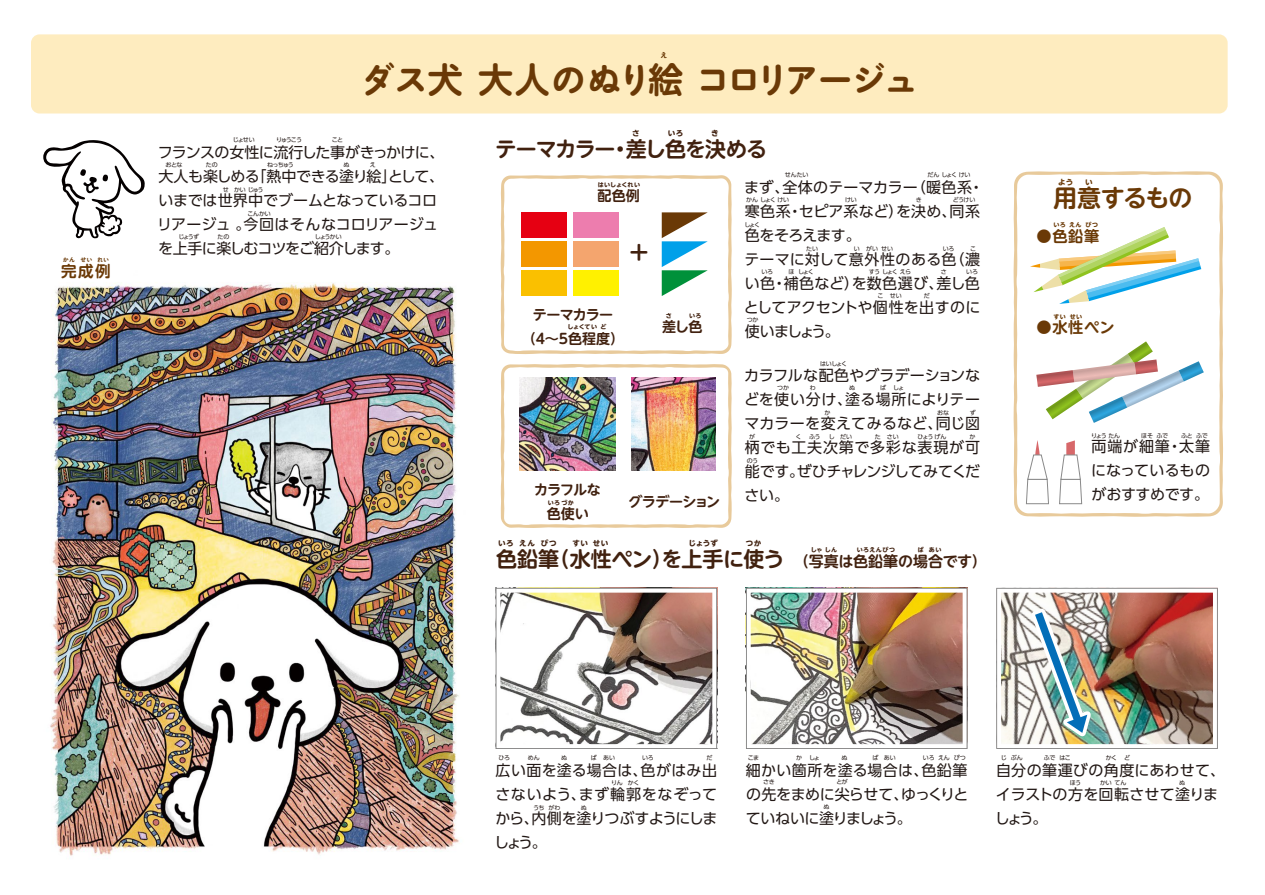
<style>
.page{position:relative;width:1265px;height:895px;background:#fff}
.page>*{position:absolute;margin:0;border:0;box-sizing:border-box;transform-origin:0 0}
.t1{font:700 35.1px "Maru Anti Std De";letter-spacing:-.09em;color:#6a3906}
.t2{font:700 24.3px "UD Shin M Go Pro De";color:#41210f}
.t3{font:700 24px "UD Shin M Go Pro De";letter-spacing:-.035em;color:#6a3906}
.t4{font:700 21px "UD Shin M Go Pro De";letter-spacing:-.015em;color:#41210f}
.t5{font:700 21px "UD Shin M Go Pro De";letter-spacing:-.045em;color:#41210f}
.t6{font:700 15.45px "UD Shin M Go Pro De";color:#6a3906}
.t7{font:700 15.15px "UD Shin M Go Pro De";letter-spacing:.05em;color:#6a3906}
.t8{font:15px/24px "UD Shin Go Pro";letter-spacing:-.005em;color:#221815;text-align:justify}
.t9{font:15px/24px "UD Shin Go Pro";letter-spacing:-.035em;color:#221815}
.t10{font:15px/24px "UD Shin Go Pro";letter-spacing:.015em;color:#221815}
.t11{font:700 14.1px/24px "UD Shin M Go Pro De";letter-spacing:-.045em;color:#41210f;text-align:center}
.t12{font:700 7.5px "UD Shin M Go Pro";letter-spacing:.06em;color:#41210f}
.t13{font:700 7.5px "UD Shin M Go Pro";color:#6a3906}
.t14{font:700 7.5px "Maru Anti Std De";color:#6a3906}
.t15{font:6px "UD Shin Go Pro";letter-spacing:-.03em;color:#221815}
.t16{font:700 6px "UD Shin M Go Pro";letter-spacing:.055em;color:#41210f}
.t17{font:700 6px "UD Shin M Go Pro";letter-spacing:.075em;color:#6a3906}
.t18{font:700 6px "UD Shin M Go Pro";letter-spacing:.005em;color:#41210f}
.t19{font:6px "UD Shin Go Pro";letter-spacing:-.11em;color:#221815}
.t20{font:700 6px "Maru Anti Std De";color:#6a3906}
.s1{font-family:"UD Shin M Go Pro De"}
.s2{font-size:15px}
</style>
<div class="page">
<div style="left:31px;top:34px;width:1196px;height:79px;background:#feecbf;border-radius:9px"></div>
<img style="left:50px;top:282px;width:409px;height:574px">
<svg style="left:500px;top:364px;width:231px;height:164px"></svg>
<svg style="left:495px;top:587px;width:222px;height:161px"></svg>
<img style="left:746px;top:587px;width:221px;height:161px">
<svg style="left:43px;top:140px;width:102px;height:98px"></svg>
<svg style="left:500px;top:175px;width:231px;height:179px"></svg>
<div style="left:521px;top:212px;width:46px;height:26px;background:#e60012"></div>
<div style="left:521px;top:270px;width:46px;height:26px;background:#fac000"></div>
<div style="left:521px;top:241px;width:46px;height:26px;background:#f39700"></div>
<img style="left:996px;top:587px;width:221px;height:161px">
<svg style="left:1013px;top:171px;width:209px;height:345px"></svg>
<svg style="left:1023px;top:329px;width:194px;height:104px"></svg>
<svg style="left:1029px;top:227px;width:172px;height:77px"></svg>
<svg style="left:1025px;top:440px;width:23px;height:64px"></svg>
<svg style="left:1059px;top:440px;width:23px;height:64px"></svg>
<img style="left:519px;top:377px;width:97px;height:94px">
<img style="left:632px;top:377px;width:83px;height:94px">
<p class="t20" style="left:63px;top:255px;width:48px">かん せい れい</p>
<p class="t6" style="left:61px;top:258px;width:51px">完成例</p>
<p class="t14" style="left:660px;top:49px;width:9px">え</p>
<h1 class="t1" style="left:360px;top:54px;width:560px">ダス<span class="s1">犬 大人</span>のぬり<span class="s1">絵</span> コロリアージュ</h1>
<p class="t15" style="left:276px;top:135px;width:27px">りゅうこう</p>
<p class="t15" style="left:332px;top:135px;width:13px">こと</p>
<p class="t15" style="left:233px;top:135px;width:24px">じょせい</p>
<p class="t9" style="left:157px;top:140px;width:288px">フランスの女性に流行した事がきっかけに、大人も楽しめる「熱中できる塗り絵」として、いまでは世界中でブームとなっているコロリアージュ 。今回はそんなコロリアージュを上手に楽しむコツをご紹介します。</p>
<p class="t15" style="left:165px;top:160px;width:19px">おとな</p>
<p class="t15" style="left:206px;top:160px;width:13px">たの</p>
<p class="t15" style="left:267px;top:160px;width:28px">ねっちゅう</p>
<p class="t15" style="left:343px;top:160px;width:7px">ぬ</p>
<p class="t15" style="left:370px;top:160px;width:7px">え</p>
<p class="t15" style="left:223px;top:184px;width:42px">せ かいじゅう</p>
<p class="t15" style="left:247px;top:208px;width:25px">こんかい</p>
<p class="t15" style="left:178px;top:232px;width:22px">じょうず</p>
<p class="t15" style="left:217px;top:232px;width:13px">たの</p>
<p class="t15" style="left:315px;top:232px;width:28px">しょうかい</p>
<p class="t12" style="left:632px;top:127px;width:9px">さ</p>
<p class="t12" style="left:668px;top:127px;width:17px">いろ</p>
<p class="t12" style="left:711px;top:127px;width:9px">き</p>
<h3 class="t5" style="left:495px;top:132px;width:273px">テーマカラー・差し色を決める</h3>
<p class="t15" style="left:784px;top:170px;width:25px">せんたい</p>
<p class="t15" style="left:927px;top:170px;width:45px">だんしょくけい</p>
<p class="t15" style="left:746px;top:195px;width:45px">かんしょくけい</p>
<p class="t15" style="left:845px;top:195px;width:13px">けい</p>
<p class="t15" style="left:915px;top:195px;width:7px">き</p>
<p class="t15" style="left:952px;top:195px;width:24px">どうけい</p>
<p class="t15" style="left:744px;top:219px;width:17px">しょく</p>
<p class="t15" style="left:806px;top:243px;width:13px">たい</p>
<p class="t15" style="left:853px;top:243px;width:41px">い がいせい</p>
<p class="t15" style="left:942px;top:243px;width:13px">いろ</p>
<p class="t15" style="left:970px;top:243px;width:7px">こ</p>
<p class="t15" style="left:761px;top:267px;width:13px">いろ</p>
<p class="t15" style="left:788px;top:267px;width:27px">ほしょく</p>
<p class="t19" style="left:868px;top:267px;width:44px">すうしょくえら</p>
<p class="t15" style="left:877px;top:290px;width:26px">こ せい</p>
<p class="t15" style="left:923px;top:290px;width:7px">だ</p>
<p class="t15" style="left:746px;top:315px;width:13px">つか</p>
<p class="t15" style="left:820px;top:359px;width:29px">はいしょく</p>
<p class="t15" style="left:777px;top:383px;width:13px">つか</p>
<p class="t15" style="left:809px;top:383px;width:7px">わ</p>
<p class="t15" style="left:849px;top:383px;width:7px">ぬ</p>
<p class="t15" style="left:880px;top:383px;width:26px">ば しょ</p>
<p class="t15" style="left:824px;top:407px;width:7px">か</p>
<p class="t15" style="left:937px;top:407px;width:13px">おな</p>
<p class="t15" style="left:969px;top:407px;width:7px">ず</p>
<p class="t15" style="left:749px;top:431px;width:7px">が</p>
<p class="t15" style="left:795px;top:431px;width:26px">く ふう</p>
<p class="t15" style="left:828px;top:431px;width:25px">し だい</p>
<p class="t15" style="left:874px;top:431px;width:25px">た さい</p>
<p class="t15" style="left:917px;top:431px;width:31px">ひょうげん</p>
<p class="t15" style="left:969px;top:431px;width:7px">か</p>
<p class="t15" style="left:1091px;top:430px;width:31px">りょうたん</p>
<p class="t15" style="left:1141px;top:430px;width:29px">ほそふで</p>
<p class="t15" style="left:1181px;top:430px;width:28px">ふとふで</p>
<p class="t15" style="left:746px;top:455px;width:13px">のう</p>
<p class="t13" style="left:1058px;top:175px;width:17px">よう</p>
<p class="t13" style="left:1085px;top:175px;width:9px">い</p>
<p class="t8" style="left:744px;top:174px;width:241px;text-align:left">まず、全体のテーマカラー（暖色系・寒色系・セピア系など）を決め、同系色をそろえます。<br>テーマに対して意外性のある色（濃い色・補色など）を数色選び、差し色としてアクセントや個性を出すのに使いましょう。</p>
<p class="t8" style="left:744px;top:362px;width:238px">カラフルな配色やグラデーションなどを使い分け、塗る場所によりテーマカラーを変えてみるなど、同じ図柄でも工夫次第で多彩な表現が可能です。ぜひチャレンジしてみてください。</p>
<p class="t18" style="left:597px;top:180px;width:44px">はいしょくれい</p>
<h3 class="t3" style="left:1053px;top:178px;width:141px">用意するもの</h3>
<p class="t7" style="left:1036px;top:224px;width:65px">●色鉛筆</p>
<p class="t11" style="left:597px;top:183px;width:44px">配色例</p>
<p class="t17" style="left:1068px;top:220px;width:31px">えん ぴつ</p>
<p class="t17" style="left:1053px;top:220px;width:14px">いろ</p>
<h2 class="t2" style="left:630px;top:232px;width:20px">+</h2>
<p class="t15" style="left:940px;top:267px;width:7px">さ</p>
<p class="t15" style="left:966px;top:267px;width:13px">いろ</p>
<p class="t11" style="left:521px;top:301px;width:104px">テーマカラー（4～5色程度）</p>
<p class="t16" style="left:666px;top:311px;width:7px">さ</p>
<p class="t16" style="left:689px;top:311px;width:14px">いろ</p>
<p class="t17" style="left:1053px;top:311px;width:30px">すい せい</p>
<p class="t7" style="left:1036px;top:315px;width:80px">●水性ペン</p>
<p class="t11" style="left:662px;top:314px;width:42px">差し色</p>
<p class="t16" style="left:567px;top:321px;width:41px">しょくていど</p>
<p class="t8" style="left:1090px;top:433px;width:121px">両端が細筆・太筆になっているものがおすすめです。</p>
<p class="t11" style="left:534px;top:477px;width:68px">カラフルな色使い</p>
<p class="t11" style="left:628px;top:488px;width:93px">グラデーション</p>
<h3 class="t4" style="left:496px;top:542px;width:492px">色鉛筆（水性ペン）を上手に使う <span class="s2">（写真は色鉛筆の場合です）</span></h3>
<p class="t16" style="left:547px;top:497px;width:28px">いろづか</p>
<p class="t12" style="left:498px;top:537px;width:60px">いろ えん ぴつ</p>
<p class="t12" style="left:572px;top:537px;width:37px">すい せい</p>
<p class="t12" style="left:688px;top:537px;width:31px">じょうず</p>
<p class="t12" style="left:745px;top:537px;width:17px">つか</p>
<p class="t16" style="left:810px;top:544px;width:28px">しゃしん</p>
<p class="t16" style="left:856px;top:544px;width:40px">いろえんぴつ</p>
<p class="t16" style="left:917px;top:544px;width:25px">ば あい</p>
<p class="t15" style="left:796px;top:753px;width:25px">か しょ</p>
<p class="t15" style="left:841px;top:753px;width:7px">ぬ</p>
<p class="t15" style="left:872px;top:753px;width:25px">ば あい</p>
<p class="t15" style="left:922px;top:753px;width:44px">いろえん ぴつ</p>
<p class="t15" style="left:1000px;top:753px;width:24px">じ ぶん</p>
<p class="t15" style="left:1043px;top:753px;width:29px">ふで はこ</p>
<p class="t15" style="left:1105px;top:753px;width:26px">かく ど</p>
<p class="t15" style="left:1069px;top:778px;width:13px">ほう</p>
<p class="t15" style="left:1099px;top:778px;width:28px">かいてん</p>
<p class="t15" style="left:1179px;top:778px;width:7px">ぬ</p>
<p class="t15" style="left:498px;top:753px;width:13px">ひろ</p>
<p class="t15" style="left:528px;top:753px;width:13px">めん</p>
<p class="t15" style="left:561px;top:753px;width:7px">ぬ</p>
<p class="t15" style="left:591px;top:753px;width:26px">ば あい</p>
<p class="t15" style="left:642px;top:753px;width:13px">いろ</p>
<p class="t15" style="left:747px;top:753px;width:13px">こま</p>
<p class="t15" style="left:706px;top:753px;width:7px">だ</p>
<p class="t8" style="left:494px;top:757px;width:225px">広い面を塗る場合は、色がはみ出さないよう、まず輪郭をなぞってから、内側を塗りつぶすようにしましょう。</p>
<p class="t8" style="left:745px;top:757px;width:224px">細かい箇所を塗る場合は、色鉛筆の先をまめに尖らせて、ゆっくりとていねいに塗りましょう。</p>
<p class="t10" style="left:994px;top:757px;width:232px">自分の筆運びの角度にあわせて、イラストの方を回転させて塗りましょう。</p>
<p class="t15" style="left:763px;top:777px;width:13px">さき</p>
<p class="t15" style="left:836px;top:777px;width:13px">とが</p>
<p class="t15" style="left:823px;top:801px;width:7px">ぬ</p>
<p class="t15" style="left:611px;top:778px;width:30px">りん かく</p>
<p class="t15" style="left:533px;top:802px;width:29px">うち がわ</p>
<p class="t15" style="left:581px;top:802px;width:7px">ぬ</p>
</div>
